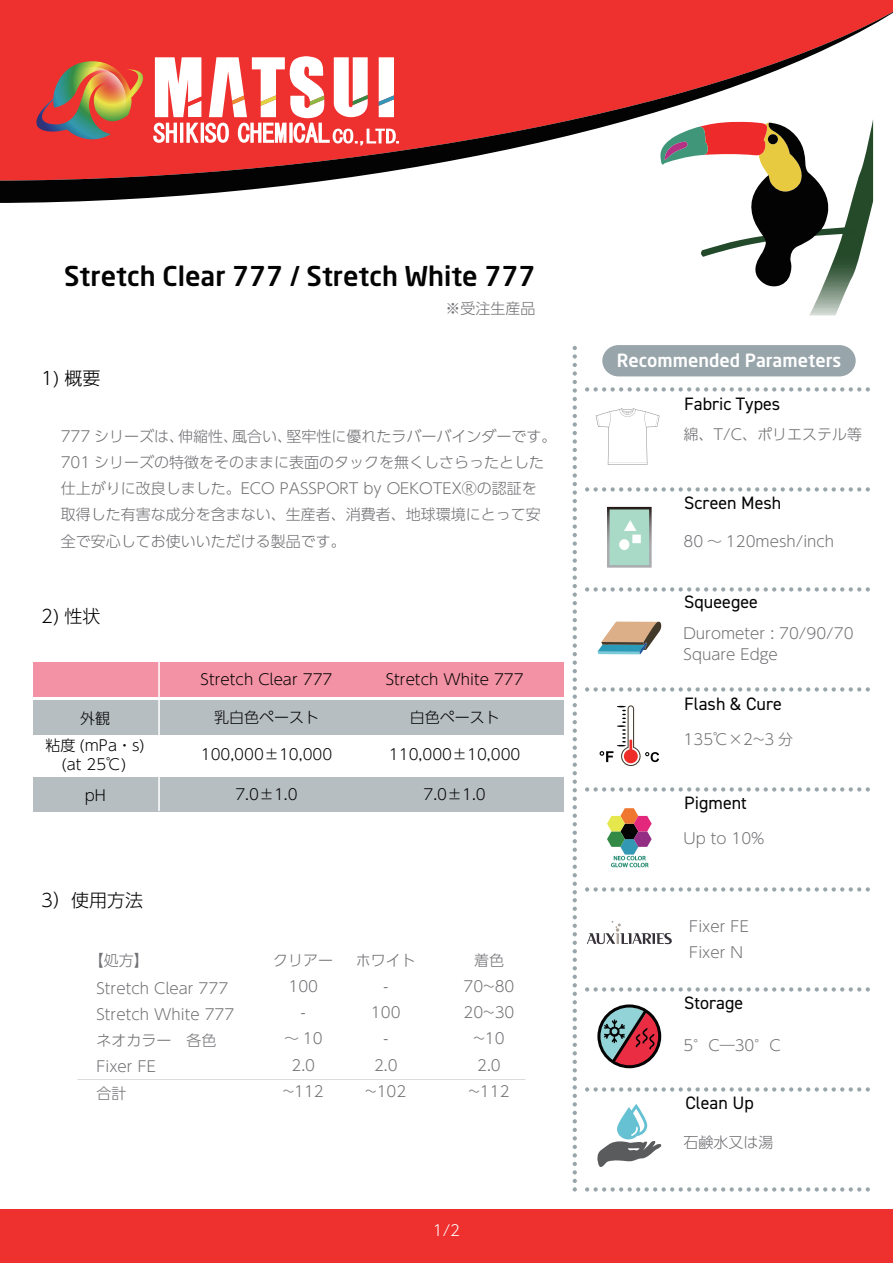
<style>
.page{position:relative;width:893px;height:1263px;background:#fff}
.page>*{position:absolute;margin:0;border:0;box-sizing:border-box;transform-origin:0 0}
.t1{font:500 27px "Neo Sans W1 G";color:#030303}
.t2{font:18px "DIN2014";color:#030303}
.t3{font:500 18px "Neo Sans W1 G";color:#fff}
.t4{font:300 18px "UD Shin Go Pr 6 N";color:#030303}
.t5{font:300 15px/26.2px "UD Shin Go Pr 6 N";color:#717175}
.t6{font:300 15px/19.5px "UD Shin Go Pr 6 N";color:#030303;text-align:center}
.t7{font:300 15px "UD Shin Go Pr 6 N";color:#fff}
</style>
<div class="page">
<div style="left:33px;top:662px;width:531px;height:34px;background:#f392a4"></div>
<svg style="left:607px;top:507px;width:45px;height:61px;background:#a9cbbe"></svg>
<svg style="left:597px;top:621px;width:65px;height:33px"></svg>
<svg style="left:600px;top:705px;width:59px;height:61px"></svg>
<svg style="left:597px;top:1004px;width:65px;height:65px"></svg>
<svg style="left:607px;top:808px;width:45px;height:59px"></svg>
<svg style="left:573px;top:346px;width:4px;height:845px"></svg>
<div style="left:602px;top:345px;width:254px;height:31px;background:#98a5aa"></div>
<svg style="left:585px;top:487px;width:285px;height:4px"></svg>
<svg style="left:585px;top:587px;width:285px;height:4px"></svg>
<svg style="left:585px;top:687px;width:285px;height:4px"></svg>
<svg style="left:585px;top:787px;width:285px;height:4px"></svg>
<svg style="left:585px;top:387px;width:285px;height:5px"></svg>
<svg style="left:585px;top:987px;width:285px;height:4px"></svg>
<svg style="left:585px;top:1087px;width:285px;height:4px"></svg>
<svg style="left:585px;top:1187px;width:285px;height:4px"></svg>
<svg style="left:585px;top:887px;width:285px;height:4px"></svg>
<svg style="left:597px;top:1104px;width:64px;height:63px"></svg>
<div style="left:0;top:0;width:893px;height:7px;background:#ee302e"></div>
<svg style="left:0;top:7px;width:893px;height:196px;fill:#ee302e"></svg>
<svg style="left:31px;top:56px;width:368px;height:92px"></svg>
<svg style="left:660px;top:119px;width:213px;height:196px"></svg>
<svg style="left:587px;top:921px;width:85px;height:24px"></svg>
<div style="left:33px;top:777px;width:531px;height:34px;background:#b7bec2"></div>
<div style="left:33px;top:701px;width:531px;height:34px;background:#b7bec2"></div>
<div style="left:0;top:1209px;width:893px;height:54px;background:#ee302e"></div>
<svg style="left:596px;top:408px;width:63px;height:57px"></svg>
<hr style="left:158px;top:662px;width:2px;height:149px;background:#fff">
<h1 class="t1" style="left:64px;top:259px;width:473px">Stretch Clear 777 / Stretch White 777</h1>
<p class="t4" style="left:41px;top:363px;width:61px">1) 概要</p>
<p class="t5" style="left:446px;top:294px;width:91px">※受注生産品</p>
<p class="t5" style="left:61px;top:422px;width:497px">777 シリーズは、伸縮性、風合い、堅牢性に優れたラバーバインダーです。701 シリーズの特徴をそのままに表面のタックを無くしさらったとした仕上がりに改良しました。ECO PASSPORT by OEKOTEXⓇの認証を<br>取得した有害な成分を含まない、生産者、消費者、地球環境にとって安全で安心してお使いいただける製品です。</p>
<p class="t4" style="left:41px;top:602px;width:61px">2) 性状</p>
<p class="t6" style="left:80px;top:708px;width:31px">外観</p>
<p class="t6" style="left:46px;top:735px;width:101px">粘度 (mPa・s) (at 25℃)</p>
<p class="t6" style="left:85px;top:785px;width:22px">pH</p>
<p class="t4" style="left:41px;top:885px;width:103px">3）使用方法</p>
<p class="t6" style="left:201px;top:669px;width:133px">Stretch Clear 777</p>
<p class="t6" style="left:386px;top:669px;width:140px">Stretch White 777</p>
<p class="t6" style="left:214px;top:707px;width:106px">乳白色ペースト</p>
<p class="t6" style="left:410px;top:707px;width:91px">白色ペースト</p>
<p class="t6" style="left:201px;top:744px;width:133px">100,000±10,000</p>
<p class="t6" style="left:235px;top:784px;width:64px">7.0±1.0</p>
<p class="t6" style="left:389px;top:744px;width:133px">110,000±10,000</p>
<p class="t6" style="left:424px;top:784px;width:64px">7.0±1.0</p>
<p class="t5" style="left:89px;top:946px;width:61px">【処方】</p>
<p class="t5" style="left:96px;top:974px;width:140px">Stretch Clear 777<br>Stretch White 777ネオカラー　各色<br>Fixer FE<br>合計</p>
<p class="t5" style="left:273px;top:946px;width:61px;text-align:center">クリアー<br>100<br>-<br>～ 10<br>2.0 ~112</p>
<p class="t5" style="left:356px;top:946px;width:62px;text-align:center">ホワイト-<br>100<br>-<br>2.0 ~102</p>
<p class="t5" style="left:463px;top:946px;width:52px;text-align:center">着色<br>70~80<br>20~30 ~10<br>2.0 ~112</p>
<p class="t7" style="left:433px;top:1218px;width:29px">1/2</p>
<p class="t3" style="left:617px;top:349px;width:226px">Recommended Parameters</p>
<p class="t2" style="left:684px;top:392px;width:97px">Fabric Types</p>
<p class="t5" style="left:683px;top:421px;width:180px">綿、T/C、ポリエステル等</p>
<p class="t2" style="left:684px;top:492px;width:99px">Screen Mesh</p>
<p class="t5" style="left:683px;top:528px;width:152px">80 ～ 120mesh/inch</p>
<p class="t2" style="left:684px;top:590px;width:75px">Squeegee</p>
<p class="t5" style="left:683px;top:622px;width:172px;line-height:21px">Durometer : 70/90/70<br>Square Edge</p>
<p class="t2" style="left:684px;top:692px;width:99px">Flash &amp; Cure</p>
<p class="t5" style="left:683px;top:726px;width:111px">135℃×2~3 分</p>
<p class="t2" style="left:684px;top:791px;width:64px">Pigment</p>
<p class="t5" style="left:683px;top:825px;width:82px">Up to 10%</p>
<p class="t5" style="left:689px;top:912px;width:61px">Fixer FE<br>Fixer N</p>
<p class="t2" style="left:684px;top:991px;width:60px">Storage</p>
<p class="t5" style="left:683px;top:1031px;width:99px">5°C―30°C</p>
<p class="t2" style="left:685px;top:1091px;width:70px">Clean Up</p>
<p class="t5" style="left:683px;top:1129px;width:91px">石鹸水又は湯</p>
</div>
